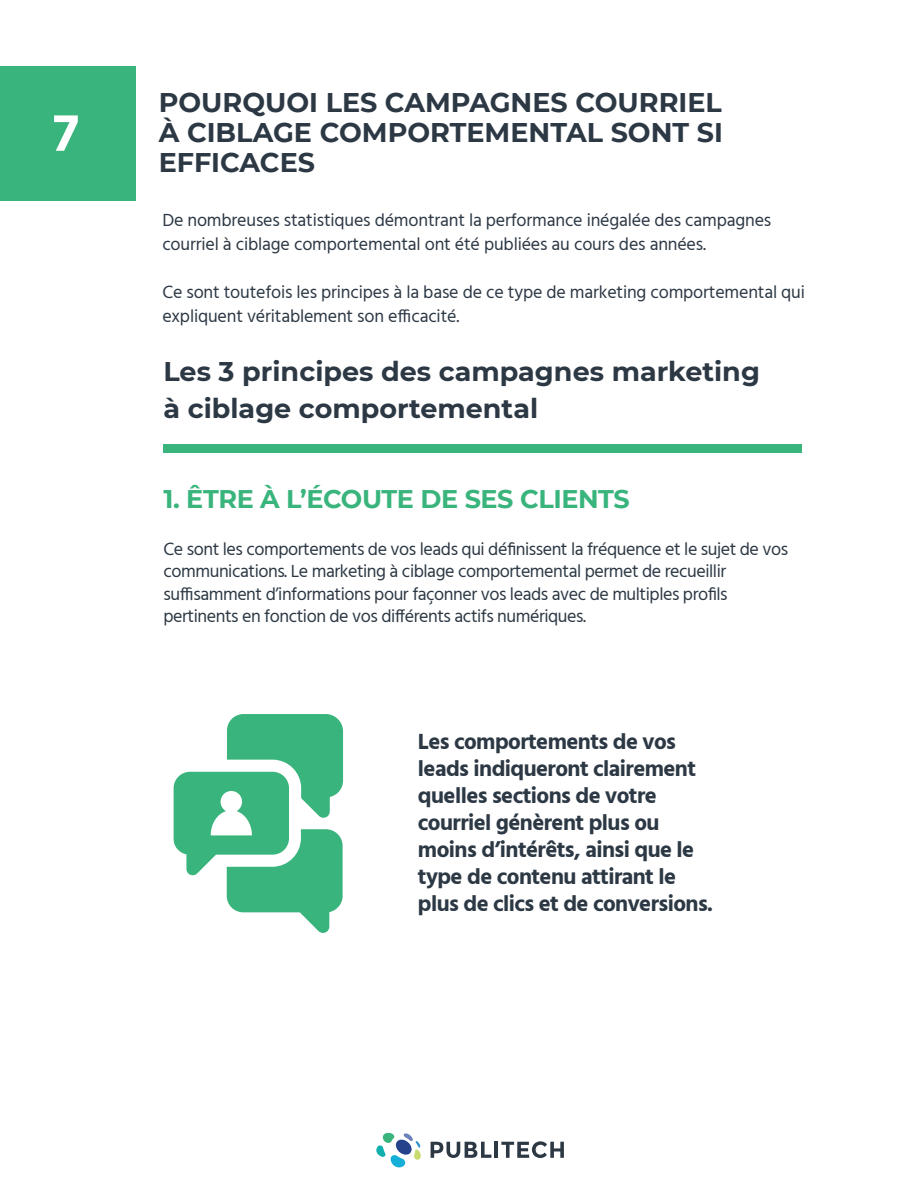
<style>
.page{position:relative;width:918px;height:1188px;background:#fff}
.page>*{position:absolute;margin:0;border:0;box-sizing:border-box;transform-origin:0 0}
.t1{font:700 54px "Hind";color:#fff}
.t2{font:700 27px/30px "Montserrat";color:#2c3844;text-align:justify}
.t3{font:700 25.5px "Montserrat";letter-spacing:-.015em;color:#39b47c}
.t4{font:700 22.5px/27px "Hind";letter-spacing:-.025em;color:#2c3844}
.t5{font:18px/22.5px "Hind";letter-spacing:-.025em;color:#2c3844}
</style>
<div class="page">
<div style="left:0;top:66px;width:135px;height:135px;background:#39b47c"></div>
<div style="left:164px;top:445px;width:638px;height:8px;background:#39b47c"></div>
<svg style="left:431px;top:1142px;width:60px;height:16px"></svg>
<hr style="left:495px;top:1142px;width:3px;height:16px;background:#2c3844">
<svg style="left:501px;top:1141px;width:63px;height:17px"></svg>
<svg style="left:376px;top:1133px;width:45px;height:35px"></svg>
<svg style="left:173px;top:714px;width:170px;height:219px"></svg>
<h1 class="t1" style="left:53px;top:101px;width:27px">7</h1>
<h2 class="t2" style="left:159px;top:86px;width:566px">POURQUOI LES CAMPAGNES COURRIEL À CIBLAGE COMPORTEMENTAL SONT SI EFFICACES</h2>
<p class="t5" style="left:162px;top:209px;width:610px;line-height:24px">De nombreuses statistiques démontrant la performance inégalée des campagnes courriel à ciblage comportemental ont été publiées au cours des années.</p>
<p class="t5" style="left:162px;top:281px;width:644px;line-height:24px">Ce sont toutefois les principes à la base de ce type de marketing comportemental qui expliquent véritablement son efficacité.</p>
<h2 class="t2" style="left:163px;top:351px;width:598px;line-height:37.5px">Les 3 principes des campagnes marketing à ciblage comportemental</h2>
<h3 class="t3" style="left:164px;top:481px;width:468px">1. ÊTRE À L’ÉCOUTE DE SES CLIENTS</h3>
<p class="t5" style="left:164px;top:539px;width:626px">Ce sont les comportements de vos leads qui définissent la fréquence et le sujet de vos communications. Le marketing à ciblage comportemental permet de recueillir suffisamment d’informations pour façonner vos leads avec de multiples profils pertinents en fonction de vos différents actifs numériques.</p>
<p class="t4" style="left:418px;top:727px;width:297px">Les comportements de vos leads indiqueront clairement quelles sections de votre courriel génèrent plus ou moins d’intérêts, ainsi que le type de contenu attirant le plus de clics et de conversions.</p>
</div>
